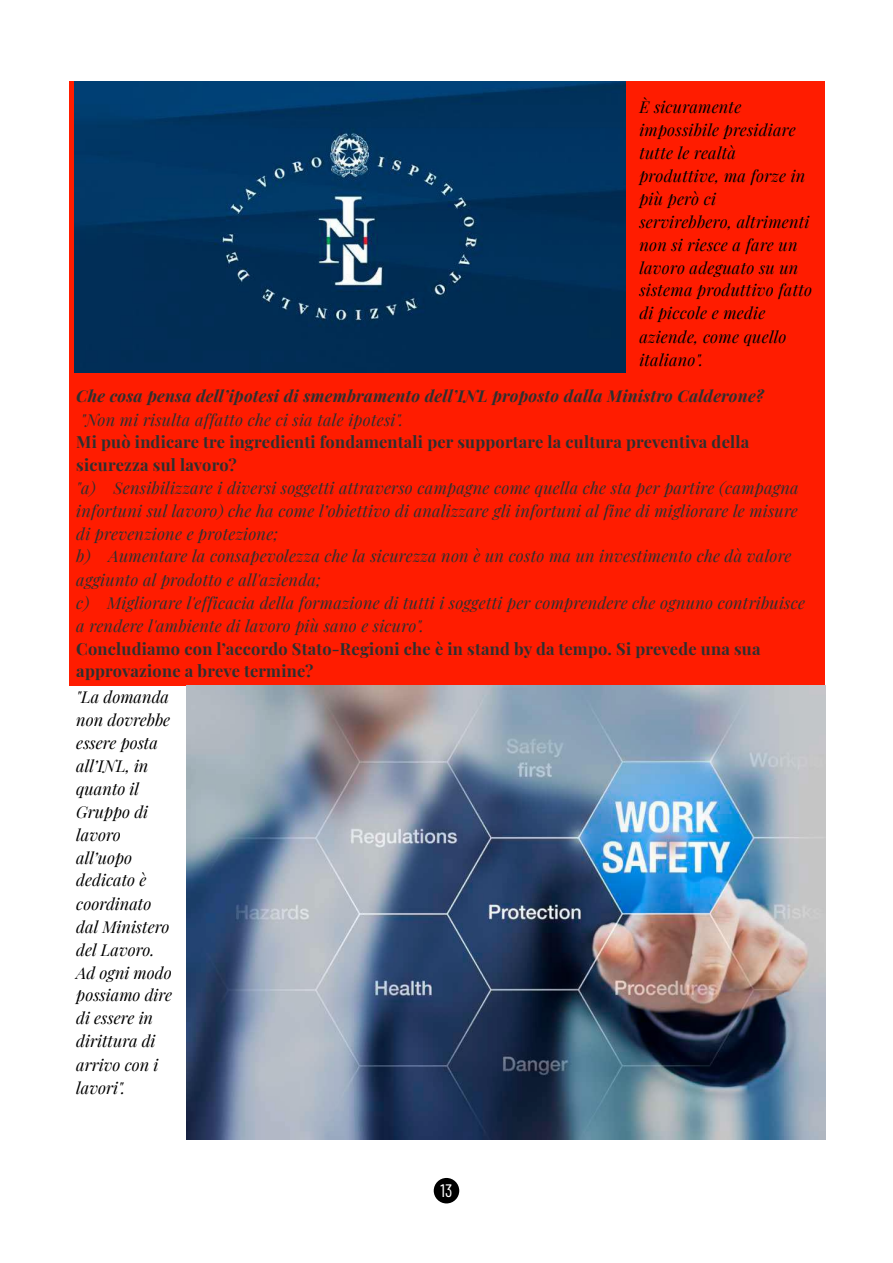
<style>
.page{position:relative;width:893px;height:1263px;background:#fff}
.page>*{position:absolute;margin:0;border:0;box-sizing:border-box;transform-origin:0 0}
.t1{font:18px "Barlow Condensed";color:#fff}
.t2{font:italic 16.35px/23px "Playfair Display";letter-spacing:.015em;color:#2f2f2f}
.t3{font:italic 16.35px/23px "Playfair Display";letter-spacing:.015em;color:#000}
.t4{font:700 16.35px/23.1px "Playfair Display";letter-spacing:.015em;color:#2f2f2f}
.t5{font:italic 700 16.35px "Playfair Display";letter-spacing:.015em;color:#2f2f2f}
</style>
<div class="page">
<div style="left:69px;top:81px;width:755px;height:605px;background:#ff1c00"></div>
<img style="left:74px;top:81px;width:552px;height:291px">
<img style="left:186px;top:686px;width:639px;height:453px">
<div style="left:434px;top:1178px;width:25px;height:25px;background:#000;border-radius:50%"></div>
<p class="t3" style="left:639px;top:94px;width:174px">È sicuramente impossibile presidiare tutte le realtà produttive, ma forze in più però ci servirebbero, altrimenti non si riesce a fare un lavoro adeguato su un sistema produttivo fatto di piccole e medie aziende, come quello italiano".</p>
<p class="t5" style="left:76px;top:383px;width:689px">Che cosa pensa dell’ipotesi di smembramento dell’INL proposto dalla Ministro Calderone?</p>
<p class="t2" style="left:81px;top:407px;width:324px">"Non mi risulta affatto che ci sia tale ipotesi".</p>
<p class="t4" style="left:76px;top:429px;width:675px">Mi può indicare tre ingredienti fondamentali per supportare la cultura preventiva della sicurezza sul lavoro?</p>
<p class="t2" style="left:76px;top:475px;width:730px">"a) Sensibilizzare i diversi soggetti attraverso campagne come quella che sta per partire (campagna infortuni sul lavoro) che ha come l’obiettivo di analizzare gli infortuni al fine di migliorare le misure di prevenzione e protezione;<br>b) Aumentare la consapevolezza che la sicurezza non è un costo ma un investimento che dà valore aggiunto al prodotto e all'azienda;<br>c) Migliorare l'efficacia della formazione di tutti i soggetti per comprendere che ognuno contribuisce a rendere l'ambiente di lavoro più sano e sicuro".</p>
<p class="t4" style="left:76px;top:636px;width:686px;line-height:22.2px">Concludiamo con l’accordo Stato-Regioni che è in stand by da tempo. Si prevede una sua approvazione a breve termine?</p>
<p class="t3" style="left:76px;top:684px;width:97px">"La domanda non dovrebbe essere posta all’INL, in quanto il<br>Gruppo di lavoro all’uopo dedicato è coordinato dal Ministero del Lavoro.<br>Ad ogni modo possiamo dire di essere in dirittura di arrivo con i lavori".</p>
<p class="t1" style="left:440px;top:1178px;width:13px">13</p>
</div>
